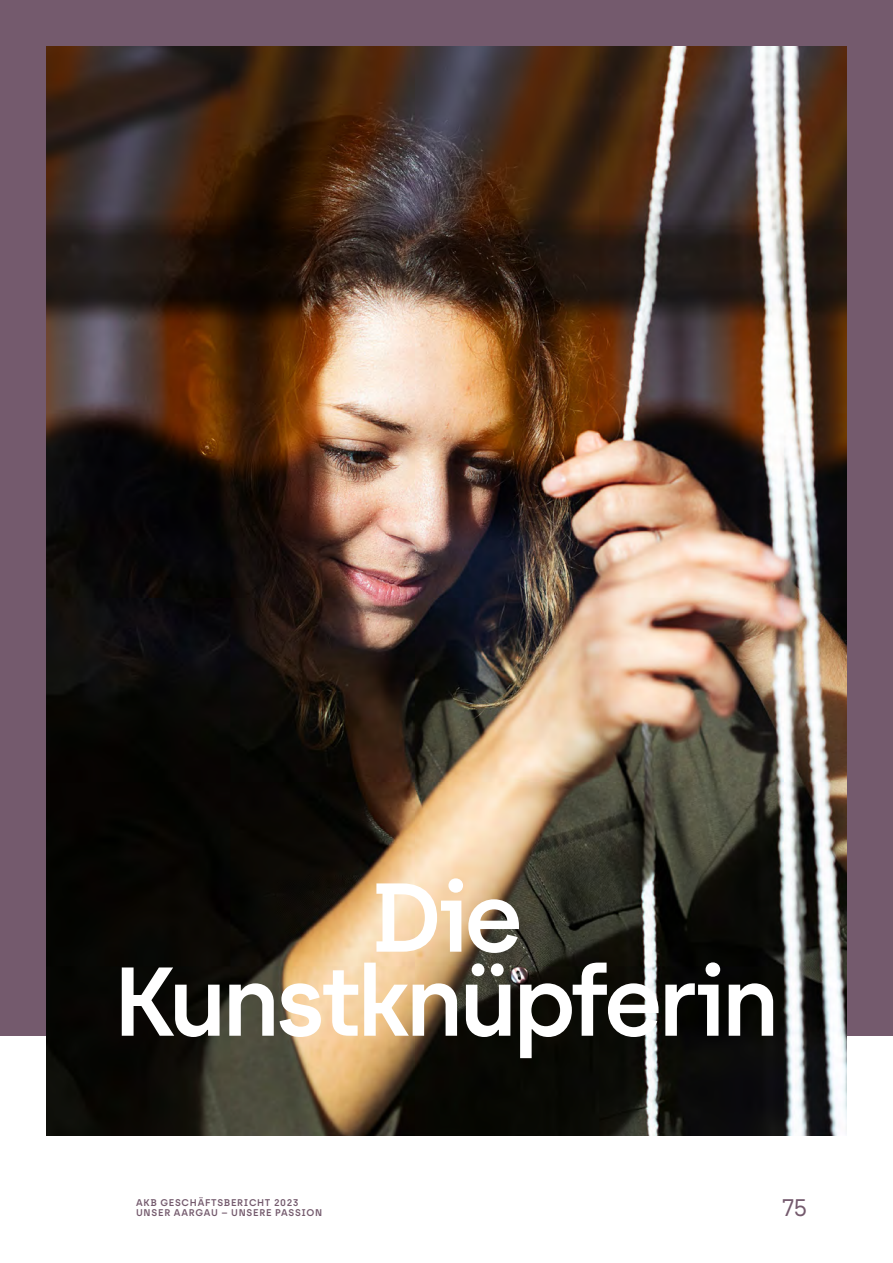
<style>
.page{position:relative;width:893px;height:1263px;background:#fff}
.page>*{position:absolute;margin:0;border:0;box-sizing:border-box;transform-origin:0 0}
.t1{font:600 97.5px/84px "Archia";letter-spacing:-.05em;color:#fff;text-align:center}
.t2{font:24px "Archia";color:#745a6d}
.t3{font:600 9.75px/9.8px "Archia";letter-spacing:.075em;color:#745a6d}
</style>
<div class="page">
<div style="left:0;top:0;width:893px;height:1036px;background:#745a6d"></div>
<img style="left:47px;top:47px;width:799px;height:1088px">
<h1 class="t1" style="left:113px;top:874px;width:667px">Die<br>Kunstknüpferin</h1>
<p class="t3" style="left:136px;top:1198px;width:188px">AKB GESCHÄFTSBERICHT 2023<br>UNSER AARGAU – UNSERE PASSION</p>
<h2 class="t2" style="left:781px;top:1193px;width:28px">75</h2>
</div>
